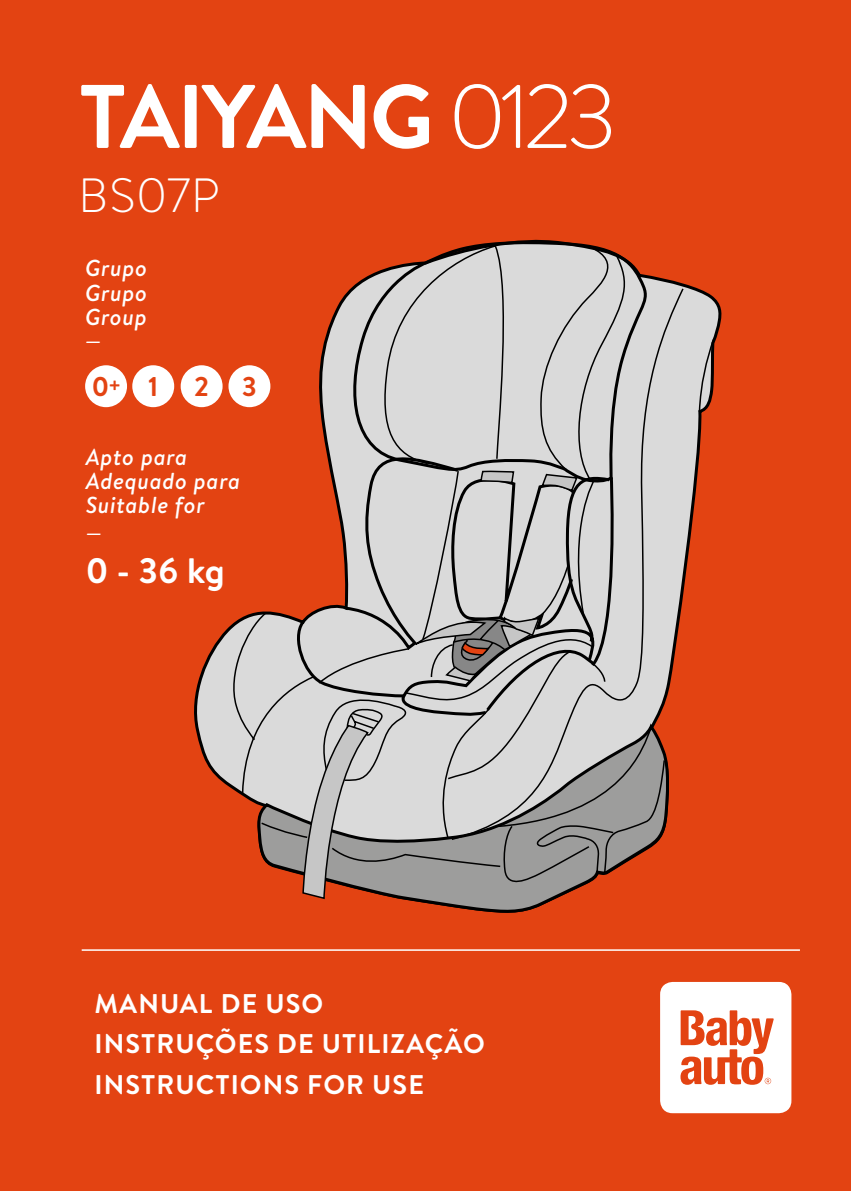
<style>
.page{position:relative;width:851px;height:1191px;background:#fff}
.page>*{position:absolute;margin:0;border:0;box-sizing:border-box;transform-origin:0 0}
.t1{font:700 90px "Brandon Text";letter-spacing:-.03em;color:#fff}
.t2{font:300 48px "Brandon Text";letter-spacing:.01em;color:#fff}
.t3{font:700 35.4px "Brandon Text";color:#fff}
.t4{font:700 27px/40.8px "Brandon Text";letter-spacing:.04em;color:#fff}
.t5{font:700 27px "Brandon Text";color:#e34312}
.t6{font:italic 500 23.1px/23.7px "Brandon Text";letter-spacing:.03em;color:#fff}
.s1{font-weight:300}
.s2{font-size:22.2px}
</style>
<div class="page">
<div style="left:0;top:0;width:850px;height:1191px;background:#e34312"></div>
<div style="left:660px;top:982px;width:131px;height:131px;background:#fff;border-radius:13px"></div>
<svg style="left:680px;top:1010px;width:93px;height:74px"></svg>
<hr style="left:82px;top:949px;width:717px;height:1px;background:#fff">
<div style="left:132px;top:365px;width:42px;height:42px;background:#fff;border-radius:50%"></div>
<div style="left:181px;top:365px;width:41px;height:42px;background:#fff;border-radius:50%"></div>
<div style="left:85px;top:365px;width:42px;height:42px;background:#fff;border-radius:50%"></div>
<svg style="left:190px;top:275px;width:532px;height:529px"></svg>
<svg style="left:257px;top:794px;width:296px;height:119px"></svg>
<svg style="left:342px;top:239px;width:308px;height:154px"></svg>
<svg style="left:378px;top:244px;width:252px;height:149px;background:#c7b7b2"></svg>
<svg style="left:227px;top:611px;width:33px;height:183px;background:#c9c1bf"></svg>
<svg style="left:260px;top:563px;width:399px;height:326px"></svg>
<svg style="left:430px;top:287px;width:285px;height:554px"></svg>
<svg style="left:301px;top:393px;width:317px;height:507px;background:#bdb3b0"></svg>
<h1 class="t1" style="left:79px;top:54px;width:540px">TAIYANG <span class="s1">0123</span></h1>
<h2 class="t2" style="left:79px;top:163px;width:142px">BS07P</h2>
<p class="t6" style="left:85px;top:256px;width:63px;text-align:justify">Grupo Grupo Group —</p>
<p class="t5" style="left:92px;top:367px;width:68px">0<span class="s2">+</span> 1</p>
<p class="t5" style="left:194px;top:367px;width:64px">2 3</p>
<p class="t6" style="left:86px;top:444px;width:156px">Apto para<br>Adequado para<br>Suitable for</p>
<p class="t6" style="left:86px;top:520px;width:18px">—</p>
<h3 class="t3" style="left:86px;top:546px;width:140px">0 - 36 KG</h3>
<p class="t4" style="left:94px;top:982px;width:392px">MAN UAL DE USO<br>INSTRUÇÕES DE UTI LIZAÇÃO<br>INSTRUCTIONS FOR USE</p>
</div>
